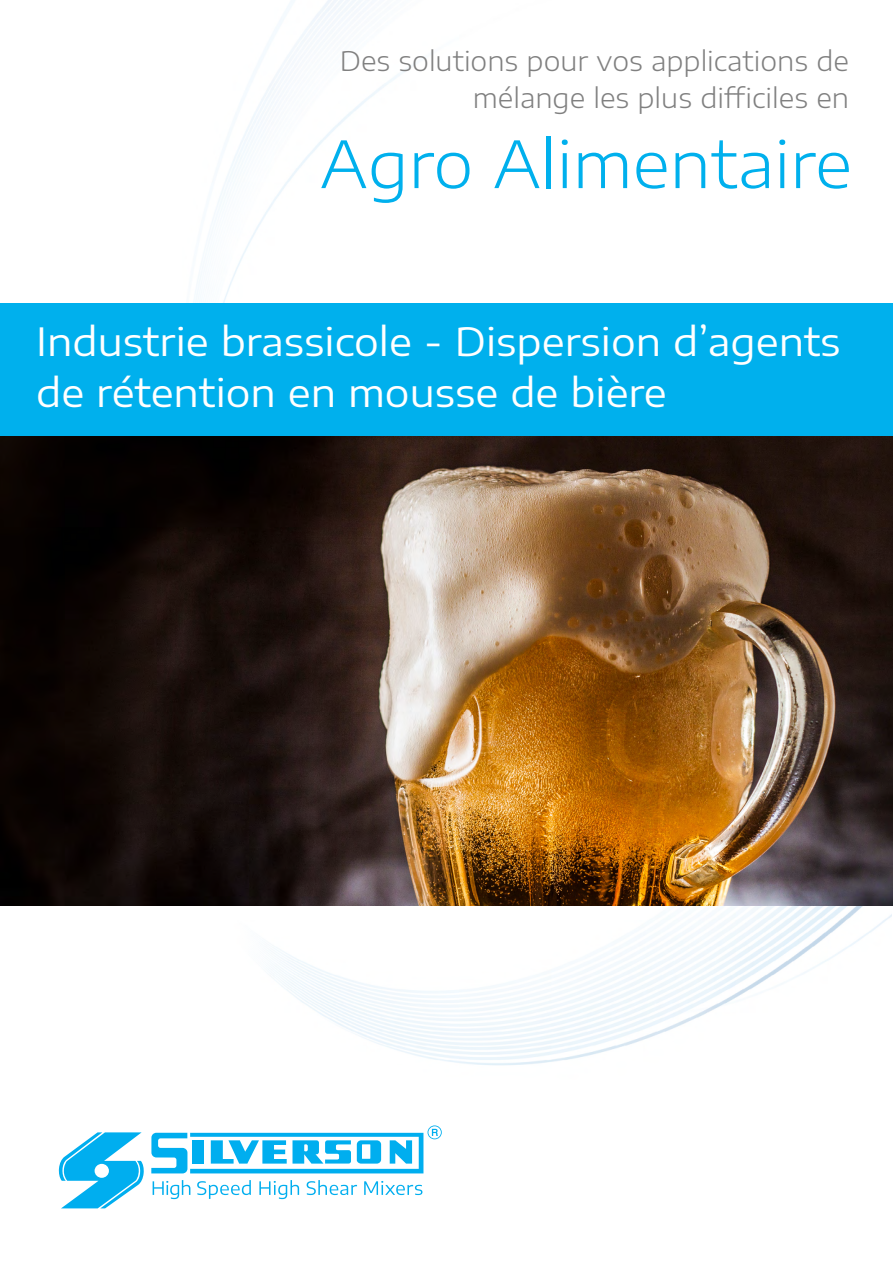
<style>
.page{position:relative;width:893px;height:1263px;background:#fff}
.page>*{position:absolute;margin:0;border:0;box-sizing:border-box;transform-origin:0 0}
.t1{font:300 64.5px "Encode Sans Expanded";color:#00b0ed}
.t2{font:39px/51px "Encode Sans Expanded";color:#fff}
.t3{font:300 27px/37.5px "Encode Sans Expanded";color:#808080;text-align:right}
</style>
<div class="page">
<img style="left:0;top:0;width:892px;height:1066px">
<img style="left:0;top:436px;width:893px;height:469px">
<div style="left:0;top:303px;width:893px;height:133px;background:#00b0ed"></div>
<svg style="left:151px;top:1125px;width:291px;height:48px"></svg>
<svg style="left:58px;top:1132px;width:86px;height:76px"></svg>
<svg style="left:153px;top:1180px;width:37px;height:19px"></svg>
<svg style="left:197px;top:1180px;width:54px;height:19px"></svg>
<svg style="left:259px;top:1180px;width:40px;height:19px"></svg>
<svg style="left:307px;top:1180px;width:50px;height:15px"></svg>
<svg style="left:364px;top:1181px;width:58px;height:14px"></svg>
<p class="t3" style="left:340px;top:41px;width:511px">Des solutions pour vos applications de mélange les plus difficiles en</p>
<h1 class="t1" style="left:320px;top:119px;width:534px">Agro Alimentaire</h1>
<p class="t2" style="left:36px;top:314px;width:806px">Industrie brassicole - Dispersion d’agents de rétention en mousse de bière</p>
</div>
